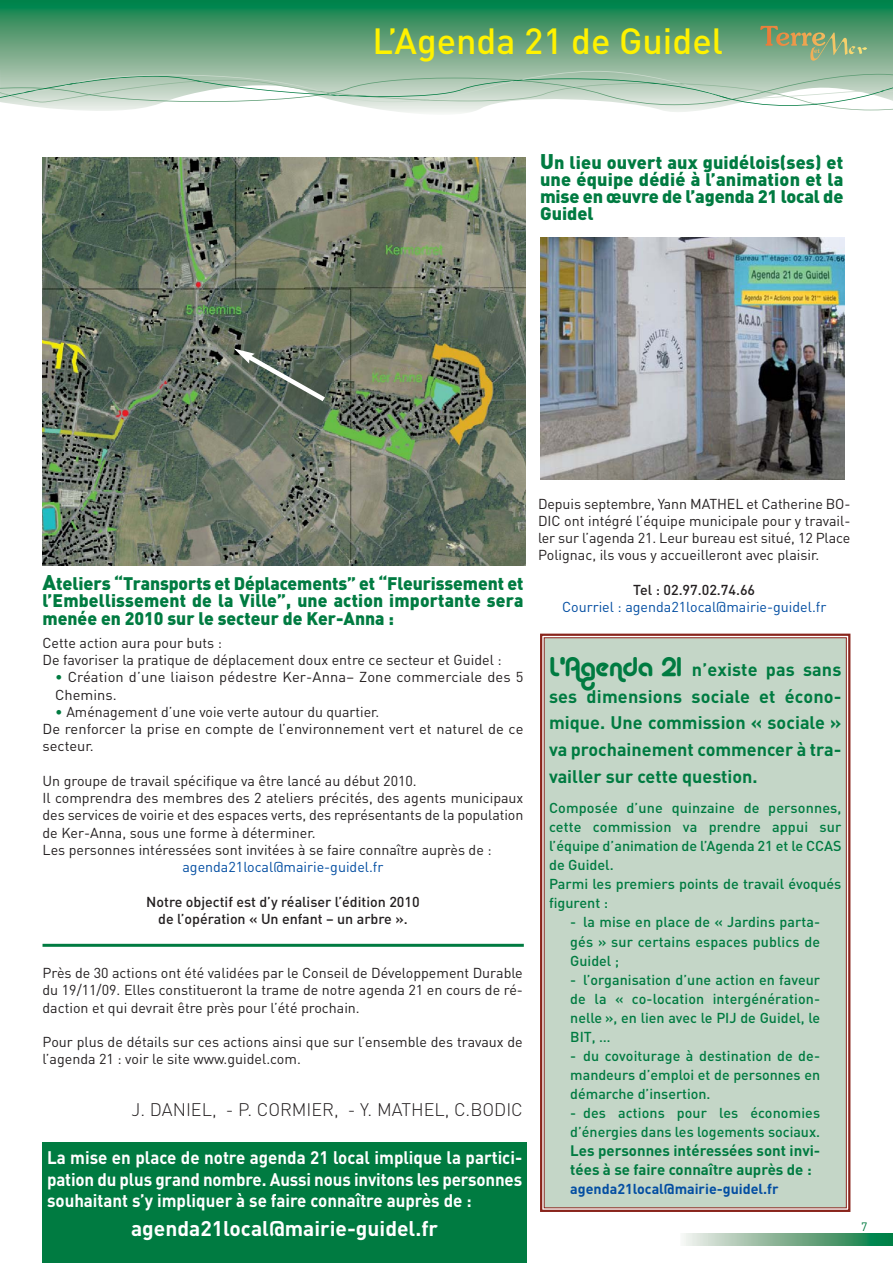
<style>
.page{position:relative;width:893px;height:1263px;background:#fff}
.page>*{position:absolute;margin:0;border:0;box-sizing:border-box;transform-origin:0 0}
.t1{font:500 36px "DIN";color:#fff200}
.t2{font:700 21px "DIN";color:#fff}
.t3{font:900 18px/17.2px "DIN";color:#007b41;text-align:justify}
.t4{font:700 18px/21.6px "DIN";color:#fff;text-align:justify;scale:.94 1}
.t5{font:700 18px/26.5px "DIN";color:#007b41;text-align:justify}
.t6{font:300 18px "DIN";color:#231f20}
.t7{font:700 15px/19px "DIN";color:#007b41}
.t8{font:14.25px/17.2px "DIN";color:#231f20}
.t9{font:500 14.25px/19px "DIN";color:#007b41;text-align:justify}
.t10{font:500 14.25px/17.2px "DIN";color:#231f20;text-align:center}
.t11{font:14.25px "DIN";color:#034ea2}
.t12{font:700 14.25px "DIN";color:#034ea2}
.t13{font:12px "DIN";color:#007b41}
.s1{font-size:21px}
.s2{color:#007b41}
.s3{font-family:"Alba";font-weight:400;font-size:27px}
</style>
<div class="page">
<svg style="left:684px;top:1233px;width:209px;height:13px"></svg>
<div style="left:544px;top:638px;width:302px;height:569px;background:#c4d6c7"></div>
<div style="left:540px;top:634px;width:310px;height:578px;border:2px solid #89251c"></div>
<div style="left:544px;top:637px;width:303px;height:571px;border:1px solid #89251c"></div>
<img style="left:43px;top:157px;width:482px;height:408px">
<img style="left:540px;top:237px;width:304px;height:243px">
<svg style="left:0;top:0;width:893px;height:113px"></svg>
<div style="left:43px;top:1142px;width:484px;height:121px;background:#007b41"></div>
<svg style="left:234px;top:348px;width:96px;height:57px"></svg>
<hr style="left:43px;top:944px;width:481px;height:3px;background:#007b41">
<h1 class="t1" style="left:373px;top:28px;width:352px">L’Agenda 21 de Guidel</h1>
<p class="t3" style="left:540px;top:155px;width:305px"><span class="s1">U</span>n lieu ouvert aux guidélois(ses) et une équipe dédié à l’animation et la mise en œuvre de l’agenda 21 local de Guidel</p>
<p class="t3" style="left:43px;top:577px;width:482px"><span class="s1">A</span>teliers “Transports et Déplacements” et “Fleurissement et l’Embellissement de la Ville”, une action importante sera menée en 2010 sur le secteur de Ker-Anna :</p>
<p class="t8" style="left:43px;top:636px;width:461px">Cette action aura pour buts :<br>De favoriser la pratique de déplacement doux entre ce secteur et Guidel :</p>
<p class="t8" style="left:55px;top:670px;width:470px"><span class="s2">•</span> Création d’une liaison pédestre Ker-Anna– Zone commerciale des 5<br>Chemins.</p>
<p class="t8" style="left:43px;top:705px;width:482px;text-indent:13px"><span class="s2">•</span> Aménagement d’une voie verte autour du quartier.<br>De renforcer la prise en compte de l’environnement vert et naturel de ce secteur.</p>
<p class="t8" style="left:43px;top:774px;width:482px">Un groupe de travail spécifique va être lancé au début 2010.<br>Il comprendra des membres des 2 ateliers précités, des agents municipaux des services de voirie et des espaces verts, des représentants de la population de Ker-Anna, sous une forme à déterminer.<br>Les personnes intéressées sont invitées à se faire connaître auprès de :</p>
<p class="t11" style="left:182px;top:862px;width:202px">agenda21local@mairie-guidel.fr</p>
<p class="t10" style="left:146px;top:894px;width:275px">Notre objectif est d’y réaliser l’édition 2010 de l’opération « Un enfant – un arbre ».</p>
<p class="t8" style="left:43px;top:966px;width:482px;text-align:justify">Près de 30 actions ont été validées par le Conseil de Développement Durable du 19/11/09. Elles constitueront la trame de notre agenda 21 en cours de ré&shy;daction et qui devrait être près pour l’été prochain.</p>
<p class="t8" style="left:43px;top:1035px;width:482px">Pour plus de détails sur ces actions ainsi que sur l’ensemble des travaux de l’agenda 21 : voir le site www.guidel.com.</p>
<p class="t6" style="left:132px;top:1103px;width:393px">J. DANIEL, - P. CORMIER, - Y. MATHEL, C.BODIC</p>
<p class="t4" style="left:47px;top:1149px;width:507px">La mise en place de notre agenda 21 local implique la partici&shy;pation du plus grand nombre. Aussi nous invitons les personnes souhaitant s’y impliquer à se faire connaître auprès de :</p>
<h2 class="t2" style="left:131px;top:1221px;width:309px">agenda21local@mairie-guidel.fr</h2>
<p class="t8" style="left:538px;top:496px;width:314px;text-align:justify">Depuis septembre, Yann MATHEL et Catherine BO-DIC ont intégré l’équipe municipale pour y travail&shy;ler sur l’agenda 21. Leur bureau est situé, 12 Place Polignac, ils vous y accueilleront avec plaisir.</p>
<p class="t10" style="left:633px;top:583px;width:123px">Tel : 02.97.02.74.66</p>
<p class="t11" style="left:562px;top:602px;width:266px">Courriel : agenda21local@mairie-guidel.fr</p>
<p class="t5" style="left:549px;top:658px;width:294px"><span class="s3">L’Agenda 21</span> n’existe pas sans ses dimensions sociale et écono&shy;mique. Une commission « sociale » va prochainement commencer à tra&shy;vailler sur cette question.</p>
<p class="t9" style="left:549px;top:800px;width:294px;text-align:left">Composée d’une quinzaine de personnes, cette commission va prendre appui sur l’équipe d’animation de l’Agenda 21 et le CCAS de Guidel.<br>Parmi les premiers points de travail évoqués figurent :</p>
<p class="t9" style="left:570px;top:914px;width:251px">- la mise en place de « Jardins parta&shy;gés » sur certains espaces publics de Guidel ;</p>
<p class="t9" style="left:570px;top:971px;width:251px">- l’organisation d’une action en faveur de la « co-location intergénération&shy;nelle », en lien avec le PIJ de Guidel, le BIT, …</p>
<p class="t9" style="left:570px;top:1048px;width:251px">- du covoiturage à destination de de&shy;mandeurs d’emploi et de personnes en démarche d’insertion.</p>
<p class="t9" style="left:570px;top:1105px;width:251px">- des actions pour les économies d’énergies dans les logements sociaux.</p>
<p class="t7" style="left:570px;top:1143px;width:251px">Les personnes intéressées sont invi&shy;tées à se faire connaître auprès de :</p>
<p class="t12" style="left:570px;top:1184px;width:210px">agenda21local@mairie-guidel.fr</p>
<p class="t13" style="left:861px;top:1223px;width:8px">7</p>
</div>
